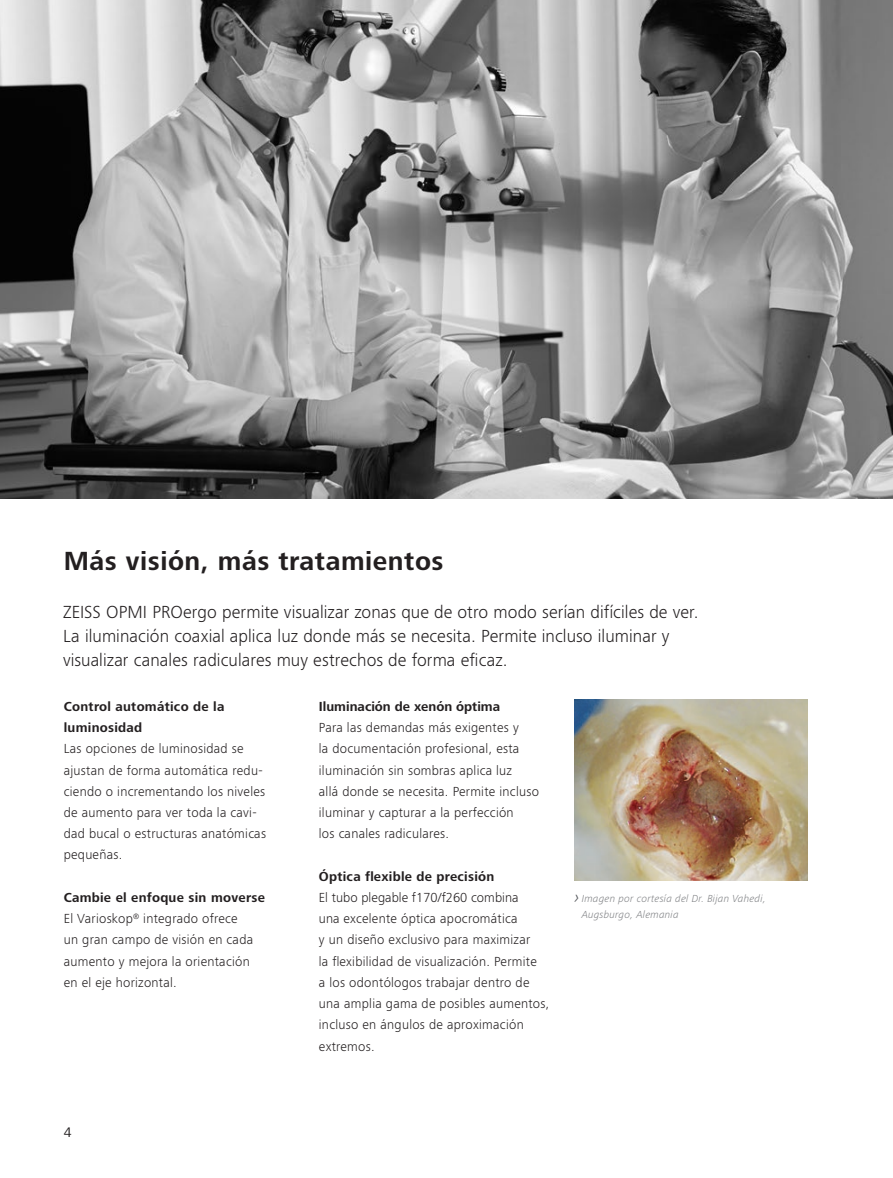
<style>
.page{position:relative;width:893px;height:1178px;background:#fff}
.page>*{position:absolute;margin:0;border:0;box-sizing:border-box;transform-origin:0 0}
.t1{font:700 27px "ZEISS Frutiger Next W1 G";letter-spacing:.02em;color:#231f20}
.t2{font:300 18px/24px "ZEISS Frutiger Next W1 G";letter-spacing:.005em;color:#231f20}
.t3{font:14.25px "ZEISS Frutiger Next W1 G";color:#231f20}
.t4{font:300 13.5px/21.1px "ZEISS Frutiger Next W1 G";letter-spacing:.02em;color:#231f20}
.t5{font:700 13.5px/21.1px "ZEISS Frutiger Next W1 G";letter-spacing:.02em;color:#231f20}
.t6{font:700 13.5px "ZEISS Frutiger Next W1 G";color:#231f20}
.t7{font:italic 300 10.5px/16.5px "ZEISS Frutiger Next W1 G";letter-spacing:.02em;color:#808285}
.s1{font-weight:700}
</style>
<div class="page">
<img style="left:574px;top:699px;width:234px;height:182px">
<svg style="left:574px;top:895px;width:4px;height:7px"></svg>
<img style="left:0;top:0;width:893px;height:499px">
<h1 class="t1" style="left:64px;top:542px;width:381px">Más visión, más tratamientos</h1>
<h2 class="t2" style="left:63px;top:599px;width:637px">ZEISS OPMI PROergo permite visualizar zonas que de otro modo serían difíciles de ver.<br>La iluminación coaxial aplica luz donde más se necesita. Permite incluso iluminar y visualizar canales radiculares muy estrechos de forma eficaz.</h2>
<p class="t5" style="left:64px;top:695px;width:162px">Control automático de la luminosidad</p>
<p class="t4" style="left:64px;top:737px;width:204px">Las opciones de luminosidad se ajustan de forma automática redu&shy;ciendo o incrementando los niveles de aumento para ver toda la cavi&shy;dad bucal o estructuras anatómicas pequeñas.</p>
<p class="t4" style="left:64px;top:886px;width:203px"><span class="s1">Cambie el enfoque sin moverse<br></span>El Varioskop<sup>®</sup> integrado ofrece<br>un gran campo de visión en cada aumento y mejora la orientación en el eje horizontal.</p>
<p class="t6" style="left:319px;top:697px;width:183px">Iluminación de xenón óptima</p>
<p class="t4" style="left:319px;top:716px;width:222px">Para las demandas más exigentes y<br>la documentación profesional, esta iluminación sin sombras aplica luz<br>allá donde se necesita. Permite incluso iluminar y capturar a la perfección<br>los canales radiculares.</p>
<p class="t5" style="left:319px;top:865px;width:177px">Óptica flexible de precisión</p>
<p class="t4" style="left:319px;top:886px;width:232px">El tubo plegable f170/f260 combina<br>una excelente óptica apocromática<br>y un diseño exclusivo para maximizar<br>la flexibilidad de visualización. Permite<br>a los odontólogos trabajar dentro de una amplia gama de posibles aumentos, incluso en ángulos de aproximación extremos.</p>
<p class="t7" style="left:582px;top:889px;width:186px">Imagen por cortesía del Dr. Bijan Vahedi,<br>Augsburgo, Alemania</p>
<p class="t3" style="left:64px;top:1122px;width:9px">4</p>
</div>
